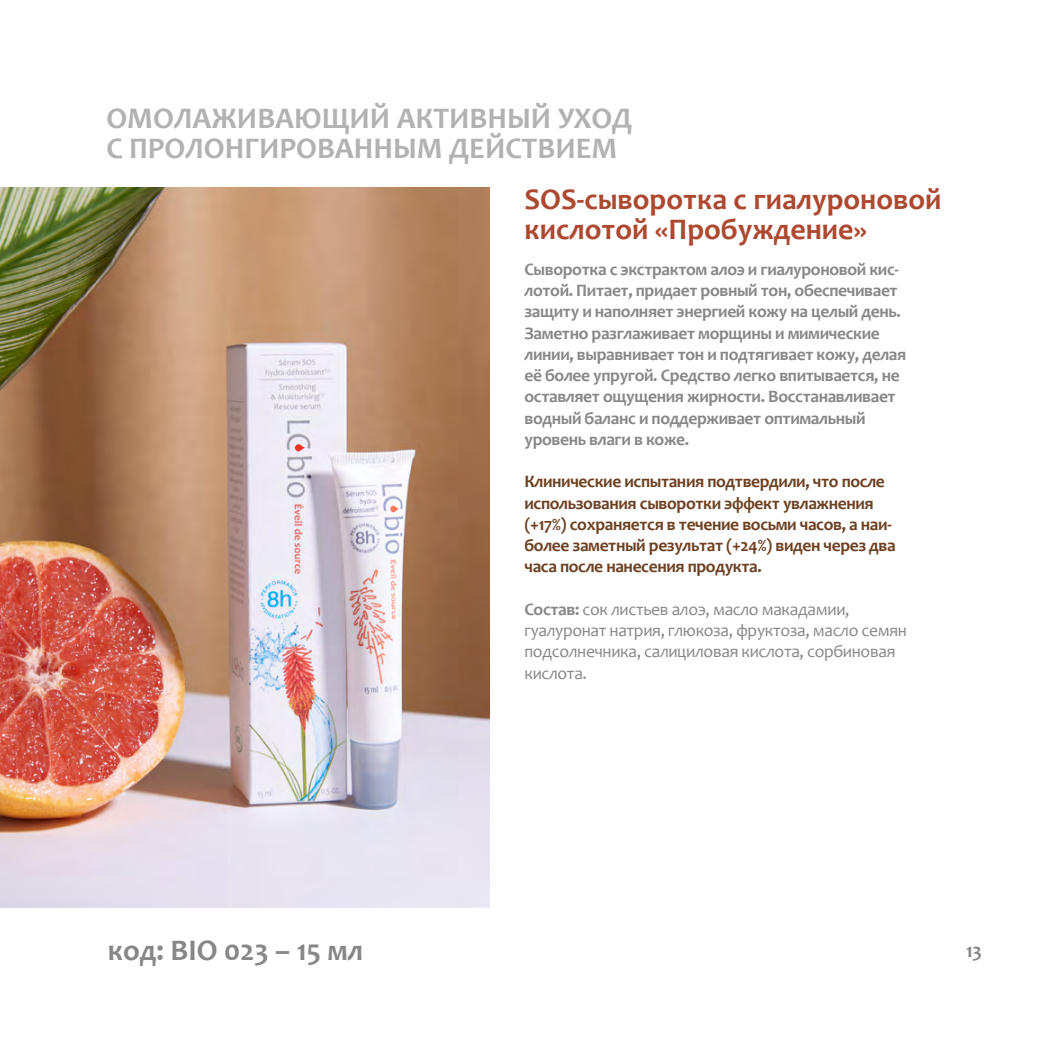
<style>
.page{position:relative;width:1049px;height:1049px;background:#fff}
.page>*{position:absolute;margin:0;border:0;box-sizing:border-box;transform-origin:0 0}
.t1{font:700 30px/30px "Candara";color:#b3b2b2}
.t2{font:700 30px/30px "Candara";color:#ad4930}
.t3{font:700 30px "Candara";color:#878787}
.t4{font:700 20px "Candara";color:#878787}
.t5{font:700 17.5px/21.2px "Candara";letter-spacing:-.02em;color:#878787}
.t6{font:700 17.5px/21.2px "Candara";letter-spacing:-.02em;color:#6c4021}
.t7{font:17.5px/21.2px "Candara";letter-spacing:-.02em;color:#878787}
.s1{font-weight:700}
</style>
<div class="page">
<img style="left:0;top:188px;width:489px;height:719px">
<h1 class="t1" style="left:106px;top:103px;width:527px">ОМОЛАЖИВАЮЩИЙ АКТИВНЫЙ УХОД<br>С ПРОЛОНГИРОВАННЫМ ДЕЙСТВИЕМ</h1>
<h1 class="t2" style="left:524px;top:184px;width:418px">SOS-сыворотка с гиалуроновой кислотой «Пробуждение»</h1>
<p class="t5" style="left:524px;top:258px;width:383px">Сыворотка с экстрактом алоэ и гиалуроновой кис&shy;лотой. Питает, придает ровный тон, обеспечивает защиту и наполняет энергией кожу на целый день.<br>Заметно разглаживает морщины и мимические линии, выравнивает тон и подтягивает кожу, делая её более упругой. Средство легко впитывается, не оставляет ощущения жирности. Восстанавливает водный баланс и поддерживает оптимальный уровень влаги в коже.</p>
<p class="t6" style="left:524px;top:471px;width:373px">Клинические испытания подтвердили, что после использования сыворотки эффект увлажнения (+17%) сохраняется в течение восьми часов, а наи&shy;более заметный результат (+24%) виден через два часа после нанесения продукта.</p>
<p class="t7" style="left:524px;top:598px;width:384px"><span class="s1">Состав:</span> сок листьев алоэ, масло макадамии, гуалуронат натрия, глюкоза, фруктоза, масло семян подсолнечника, салициловая кислота, сорбиновая кислота.</p>
<h1 class="t3" style="left:108px;top:931px;width:257px">код: BIO 023 – 15 мл</h1>
<p class="t4" style="left:966px;top:938px;width:17px">13</p>
</div>
